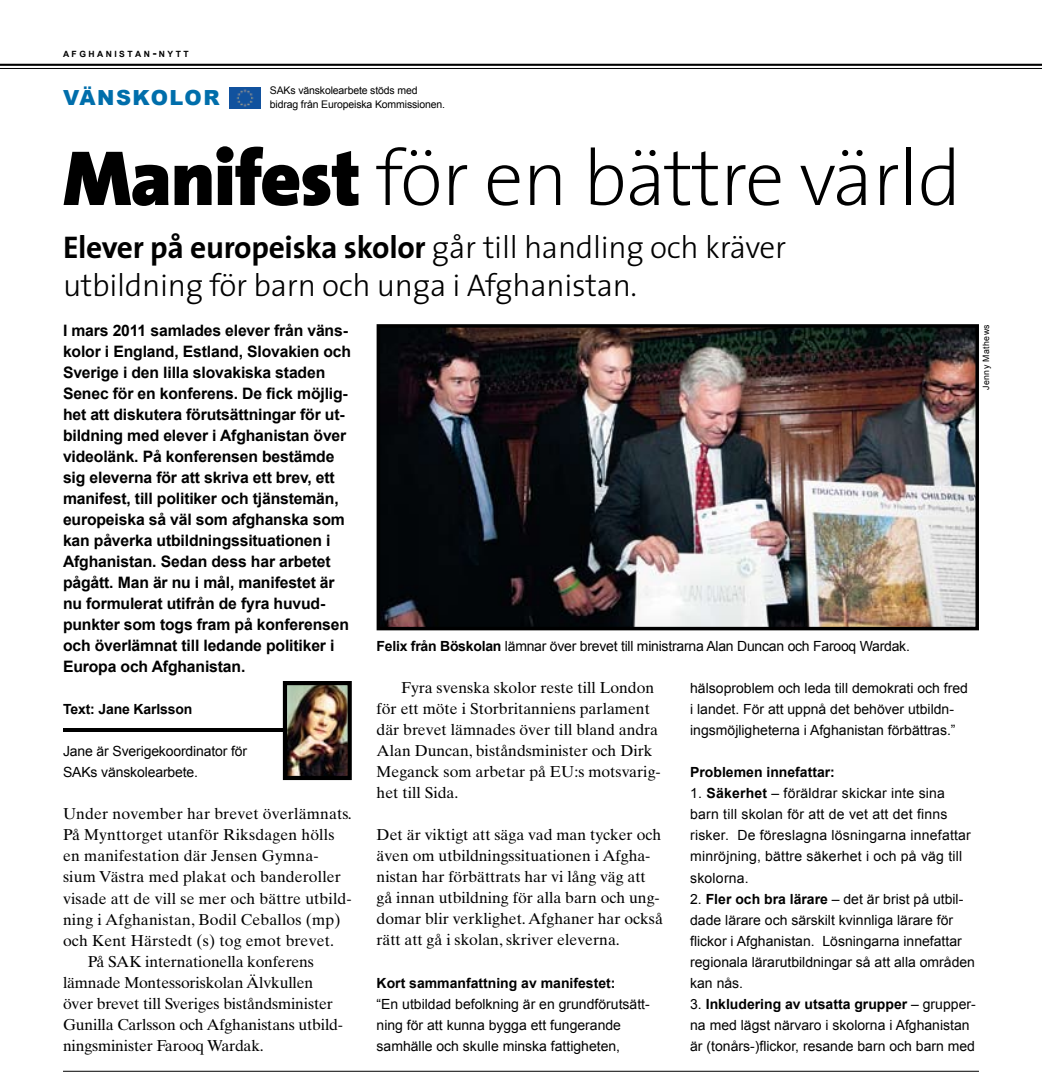
<style>
.page{position:relative;width:1042px;height:1072px;background:#fff}
.page>*{position:absolute;margin:0;border:0;box-sizing:border-box;transform-origin:0 0}
.t1{font:200 78.75px "The Sans";letter-spacing:-.015em;color:#000}
.t2{font:300 31.5px/37.8px "The Sans";letter-spacing:-.01em;color:#000}
.t3{font:900 20.82px "Arial";letter-spacing:.07em;color:#006eab}
.t4{font:15.75px/21px "Times Ten LT Std";color:#000}
.t5{font:700 15.75px/21px "Arial";letter-spacing:-.01em;color:#000}
.t6{font:14px/21px "Arial";color:#000}
.t7{font:700 14px "Arial";color:#000}
.t8{font:10.5px/14px "Arial";letter-spacing:-.015em;color:#000}
.t9{font:8.75px "Arial";letter-spacing:.05em;color:#000}
.t10{font:700 8.58px "Arial";letter-spacing:.285em;color:#000}
.s1{font-size:12.25px}
.s2{font-weight:900}
.s3{font-weight:700}
</style>
<div class="page">
<hr style="left:0;top:68px;width:1042px;height:1px;background:#000">
<hr style="left:0;top:64px;width:1042px;height:2px;background:#000">
<hr style="left:63px;top:1070px;width:916px;height:1px;background:#000">
<img style="left:382px;top:329px;width:592px;height:296px">
<div style="left:377px;top:324px;width:602px;height:306px;border:4px solid #000"></div>
<img style="left:229px;top:87px;width:32px;height:21px">
<hr style="left:63px;top:728px;width:223px;height:3px;background:#000">
<img style="left:288px;top:686px;width:59px;height:89px">
<div style="left:283px;top:681px;width:69px;height:99px;border:4px solid #000"></div>
<p class="t10" style="left:63px;top:48px;width:127px">AFGHANISTAN<span class="s1">-</span>NYTT</p>
<h3 class="t3" style="left:63px;top:83px;width:158px">VÄNSKOLOR</h3>
<p class="t8" style="left:270px;top:83px;width:177px">SAKs vänskolearbete stöds med bidrag från Europeiska Kommissionen.</p>
<h1 class="t1" style="left:63px;top:113px;width:900px"><span class="s2">Manifest</span> för en bättre värld</h1>
<h2 class="t2" style="left:63px;top:227px;width:724px"><span class="s3">Elever på europeiska skolor</span> går till handling och kräver utbildning för barn och unga i Afghanistan.</h2>
<p class="t5" style="left:63px;top:320px;width:290px">I mars 2011 samlades elever från väns&shy;kolor i England, Estland, Slovakien och Sverige i den lilla slovakiska staden Senec för en konferens. De fick möjlig&shy;het att diskutera förutsättningar för ut&shy;bildning med elever i Afghanistan över videolänk. På konferensen bestämde sig eleverna för att skriva ett brev, ett manifest, till politiker och tjänstemän, europeiska så väl som afghanska som kan påverka utbildningssituationen i Afghanistan. Sedan dess har arbetet pågått. Man är nu i mål, manifestet är nu formulerat utifrån de fyra huvud&shy;punkter som togs fram på konferensen och överlämnat till ledande politiker i Europa och Afghanistan.</p>
<p class="t7" style="left:63px;top:700px;width:131px">Text: Jane Karlsson</p>
<p class="t6" style="left:63px;top:741px;width:186px">Jane är Sverigekoordinator för<br>SAKs vänskolearbete.</p>
<p class="t4" style="left:63px;top:803px;width:290px">Under november har brevet överlämnats.</p>
<p class="t4" style="left:63px;top:824px;width:273px">På Mynttorget utanför Riksdagen hölls</p>
<p class="t4" style="left:63px;top:845px;width:257px">en manifestation där Jensen Gymna-</p>
<p class="t4" style="left:63px;top:866px;width:279px">sium Västra med plakat och banderoller</p>
<p class="t4" style="left:63px;top:887px;width:290px">visade att de vill se mer och bättre utbild-</p>
<p class="t4" style="left:63px;top:908px;width:279px">ning i Afghanistan, Bodil Ceballos (mp)</p>
<p class="t4" style="left:63px;top:929px;width:273px">och Kent Härstedt (s) tog emot brevet.</p>
<p class="t4" style="left:88px;top:950px;width:227px">På SAK internationella konferens</p>
<p class="t4" style="left:63px;top:971px;width:252px">lämnade Montessoriskolan Älvkullen</p>
<p class="t4" style="left:63px;top:992px;width:271px">över brevet till Sveriges biståndsminister</p>
<p class="t4" style="left:63px;top:1013px;width:281px">Gunilla Carlsson och Afghanistans utbild-</p>
<p class="t4" style="left:63px;top:1034px;width:202px">ningsminister Farooq Wardak.</p>
<p class="t9" style="left:980px;top:390px;width:67px;rotate:-90deg">Jenny Mathews</p>
<p class="t6" style="left:377px;top:636px;width:535px"><span class="s3">Felix från Böskolan</span> lämnar över brevet till ministrarna Alan Duncan och Farooq Wardak.</p>
<p class="t4" style="left:377px;top:677px;width:286px;text-indent:25px">Fyra svenska skolor reste till London för ett möte i Storbritanniens parlament där brevet lämnades över till bland andra Alan Duncan, biståndsminister och Dirk Meganck som arbetar på EU:s motsvarig&shy;het till Sida.</p>
<p class="t4" style="left:377px;top:824px;width:288px">Det är viktigt att säga vad man tycker och även om utbildningssituationen i Afgha&shy;nistan har förbättrats har vi lång väg att gå innan utbildning för alla barn och ung&shy;domar blir verklighet. Afghaner har också rätt att gå i skolan, skriver eleverna.</p>
<p class="t7" style="left:377px;top:973px;width:240px">Kort sammanfattning av manifestet:</p>
<p class="t6" style="left:377px;top:993px;width:275px">“En utbildad befolkning är en grundförutsätt&shy;ning för att kunna bygga ett fungerande samhälle och skulle minska fattigheten,</p>
<p class="t6" style="left:690px;top:678px;width:279px">hälsoproblem och leda till demokrati och fred i landet. För att uppnå det behöver utbildn&shy;ingsmöjligheterna i Afghanistan förbättras.”</p>
<p class="t7" style="left:690px;top:763px;width:146px">Problemen innefattar:</p>
<p class="t6" style="left:690px;top:783px;width:282px">1. <span class="s3">Säkerhet</span> – föräldrar skickar inte sina barn till skolan för att de vet att det finns risker. De föreslagna lösningarna innefattar minröjning, bättre säkerhet i och på väg till skolorna.</p>
<p class="t6" style="left:690px;top:888px;width:286px">2. <span class="s3">Fler och bra lärare</span> – det är brist på utbil&shy;dade lärare och särskilt kvinnliga lärare för flickor i Afghanistan. Lösningarna innefattar regionala lärarutbildningar så att alla områden kan nås.</p>
<p class="t6" style="left:690px;top:993px;width:287px">3. <span class="s3">Inkludering av utsatta grupper</span> – grupper&shy;na med lägst närvaro i skolorna i Afghanistan är (tonårs-)flickor, resande barn och barn med</p>
</div>
